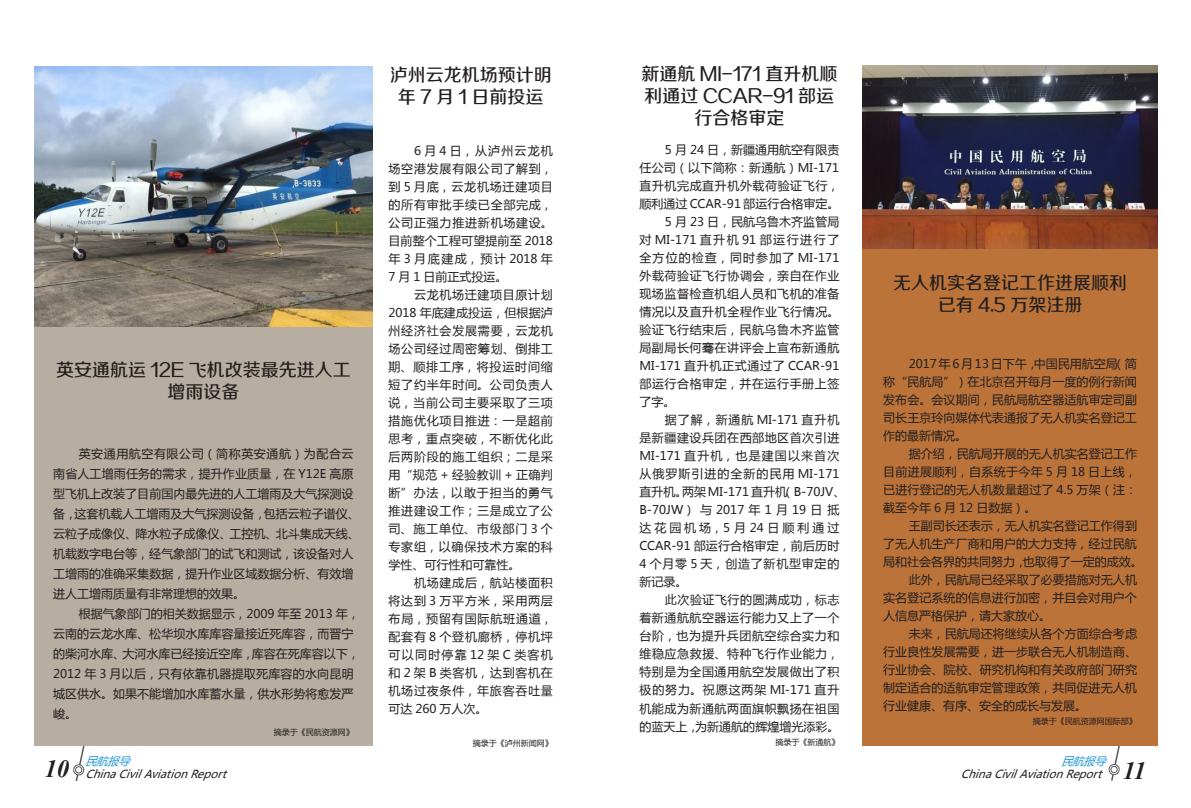
<style>
.page{position:relative;width:1191px;height:808px;background:#fff}
.page>*{position:absolute;margin:0;border:0;box-sizing:border-box;transform-origin:0 0}
.t1{font:italic 700 24.6px "Times New Roman";color:#231f20}
.t2{font:18px/21.6px "FZZZHUNHJW GB1 0";color:#231f20;text-align:center}
.t3{font:12px/18px "Microsoft Ya Hei";letter-spacing:.005em;color:#231f20;text-align:justify}
.t4{font:12px/18px "Microsoft Ya Hei";letter-spacing:.045em;color:#231f20}
.t5{font:italic 11px "Microsoft Ya Hei";color:#231f20}
.t6{font:italic 11px "Microsoft Ya Hei";color:#1f98d5}
.t7{font:8px "Microsoft Ya Hei";color:#231f20}
</style>
<div class="page">
<svg style="left:73px;top:746px;width:12px;height:35px"></svg>
<svg style="left:1108px;top:746px;width:12px;height:35px"></svg>
<img style="left:862px;top:65px;width:295px;height:184px">
<div style="left:862px;top:249px;width:295px;height:497px;background:#bb7339"></div>
<img style="left:34px;top:67px;width:339px;height:260px">
<div style="left:34px;top:327px;width:339px;height:419px;background:#b7ada1"></div>
<p class="t2" style="left:56px;top:360px;width:296px">英安通航运 12E 飞机改装最先进人工增雨设备</p>
<p class="t3" style="left:53px;top:444px;width:308px;line-height:20px;text-align:left;text-indent:26px">英安通用航空有限公司（简称英安通航）为配合云南省人工增雨任务的需求，提升作业质量，在 Y12E 高原型飞机上改装了目前国内最先进的人工增雨及大气探测设备，这套机载人工增雨及大气探测设备，包括云粒子谱仪、云粒子成像仪、降水粒子成像仪、工控机、北斗集成天线、机载数字电台等，经气象部门的试飞和测试，该设备对人工增雨的准确采集数据，提升作业区域数据分析、有效增进人工增雨质量有非常理想的效果。</p>
<p class="t3" style="left:53px;top:604px;width:308px;line-height:20px;text-align:left;text-indent:26px">根据气象部门的相关数据显示，2009 年至 2013 年，云南的云龙水库、松华坝水库库容量接近死库容，而晋宁的柴河水库、大河水库已经接近空库，库容在死库容以下，<br>2012 年 3 月以后，只有依靠机器提取死库容的水向昆明城区供水。如果不能增加水库蓄水量，供水形势将愈发严峻。</p>
<p class="t7" style="left:274px;top:727px;width:81px">摘录于《民航资源网》</p>
<p class="t2" style="left:390px;top:65px;width:163px">泸州云龙机场预计明年7月1日前投运</p>
<p class="t3" style="left:388px;top:141px;width:166px;text-indent:26px">6 月 4 日，从泸州云龙机场空港发展有限公司了解到，到 5 月底，云龙机场迁建项目的所有审批手续已全部完成，公司正强力推进新机场建设。目前整个工程可望提前至 2018年 3 月底建成，预计 2018 年7 月 1 日前正式投运。</p>
<p class="t3" style="left:388px;top:285px;width:166px;text-indent:26px">云龙机场迁建项目原计划2018 年底建成投运，但根据泸州经济社会发展需要，云龙机场公司经过周密筹划、倒排工期、顺排工序，将投运时间缩短了约半年时间。公司负责人说，当前公司主要采取了三项措施优化项目推进：一是超前思考，重点突破，不断优化此后两阶段的施工组织；二是采用“规范 + 经验教训 + 正确判断”办法，以敢于担当的勇气推进建设工作；三是成立了公司、施工单位、市级部门 3 个专家组，以确保技术方案的科学性、可行性和可靠性。</p>
<p class="t3" style="left:388px;top:573px;width:166px;text-indent:26px">机场建成后，航站楼面积将达到 3 万平方米，采用两层布局，预留有国际航班通道，配套有 8 个登机廊桥，停机坪可以同时停靠 12 架 C 类客机和 2 架 B 类客机，达到客机在机场过夜条件，年旅客吞吐量可达 260 万人次。</p>
<p class="t7" style="left:473px;top:737px;width:81px">摘录于《泸州新闻网》</p>
<p class="t2" style="left:641px;top:65px;width:197px">新通航 MI-171 直升机顺利通过 CCAR-91 部运行合格审定</p>
<p class="t3" style="left:639px;top:141px;width:201px;text-indent:26px">5 月 24 日，新疆通用航空有限责任公司（以下简称：新通航）MI-171直升机完成直升机外载荷验证飞行，顺利通过 CCAR-91 部运行合格审定。</p>
<p class="t3" style="left:639px;top:213px;width:201px;text-indent:26px">5 月 23 日，民航乌鲁木齐监管局对 MI-171 直升机 91 部运行进行了全方位的检查，同时参加了 MI-171外载荷验证飞行协调会，亲自在作业现场监督检查机组人员和飞机的准备情况以及直升机全程作业飞行情况。验证飞行结束后，民航乌鲁木齐监管局副局长何骞在讲评会上宣布新通航MI-171 直升机正式通过了 CCAR-91部运行合格审定，并在运行手册上签了字。</p>
<p class="t4" style="left:639px;top:411px;width:207px;text-indent:26px">据了解，新通航 MI-171 直升机是新疆建设兵团在西部地区首次引进<br>MI-171 直升机，也是建国以来首次从俄罗斯引进的全新的民用 MI-171直升机。两架MI-171直升机（B-70JV、<br>B-70JW）与 2017 年 1 月 19 日抵达花园机场，5月24日顺利通过<br>CCAR-91 部运行合格审定，前后历时<br>4 个月零 5 天，创造了新机型审定的新记录。</p>
<p class="t3" style="left:639px;top:591px;width:201px;text-indent:26px">此次验证飞行的圆满成功，标志着新通航航空器运行能力又上了一个台阶，也为提升兵团航空综合实力和维稳应急救援、特种飞行作业能力，特别是为全国通用航空发展做出了积极的努力。祝愿这两架 MI-171 直升机能成为新通航两面旗帜飘扬在祖国的蓝天上，为新通航的辉煌增光添彩。</p>
<p class="t7" style="left:775px;top:737px;width:65px">摘录于《新通航》</p>
<p class="t2" style="left:893px;top:273px;width:236px">无人机实名登记工作进展顺利已有 4.5 万架注册</p>
<p class="t3" style="left:883px;top:354px;width:255px;text-indent:26px">2017 年6月13 日下午，中国民用航空局（简称“民航局”）在北京召开每月一度的例行新闻发布会。会议期间，民航局航空器适航审定司副司长王京玲向媒体代表通报了无人机实名登记工作的最新情况。</p>
<p class="t3" style="left:883px;top:444px;width:255px;text-indent:26px">据介绍，民航局开展的无人机实名登记工作目前进展顺利，自系统于今年 5 月 18 日上线，已进行登记的无人机数量超过了 4.5 万架（注：截至今年 6 月 12 日数据）。</p>
<p class="t3" style="left:883px;top:516px;width:261px;text-align:left;text-indent:26px">王副司长还表示，无人机实名登记工作得到了无人机生产厂商和用户的大力支持，经过民航局和社会各界的共同努力，也取得了一定的成效。</p>
<p class="t3" style="left:883px;top:570px;width:255px;text-indent:26px">此外，民航局已经采取了必要措施对无人机实名登记系统的信息进行加密，并且会对用户个人信息严格保护，请大家放心。</p>
<p class="t3" style="left:883px;top:624px;width:255px;text-indent:26px">未来，民航局还将继续从各个方面综合考虑行业良性发展需要，进一步联合无人机制造商、行业协会、院校、研究机构和有关政府部门研究制定适合的适航审定管理政策，共同促进无人机行业健康、有序、安全的成长与发展。</p>
<p class="t7" style="left:1033px;top:716px;width:105px">摘录于《民航资源网国际部》</p>
<p class="t6" style="left:85px;top:754px;width:51px">民航报导</p>
<h1 class="t1" style="left:45px;top:752px;width:26px">10</h1>
<p class="t5" style="left:85px;top:767px;width:147px">ChinaCivilAviationReport</p>
<p class="t6" style="left:1061px;top:753px;width:51px">民航报导</p>
<p class="t5" style="left:960px;top:766px;width:147px">ChinaCivilAviationReport</p>
<h1 class="t1" style="left:1122px;top:754px;width:25px">11</h1>
</div>
